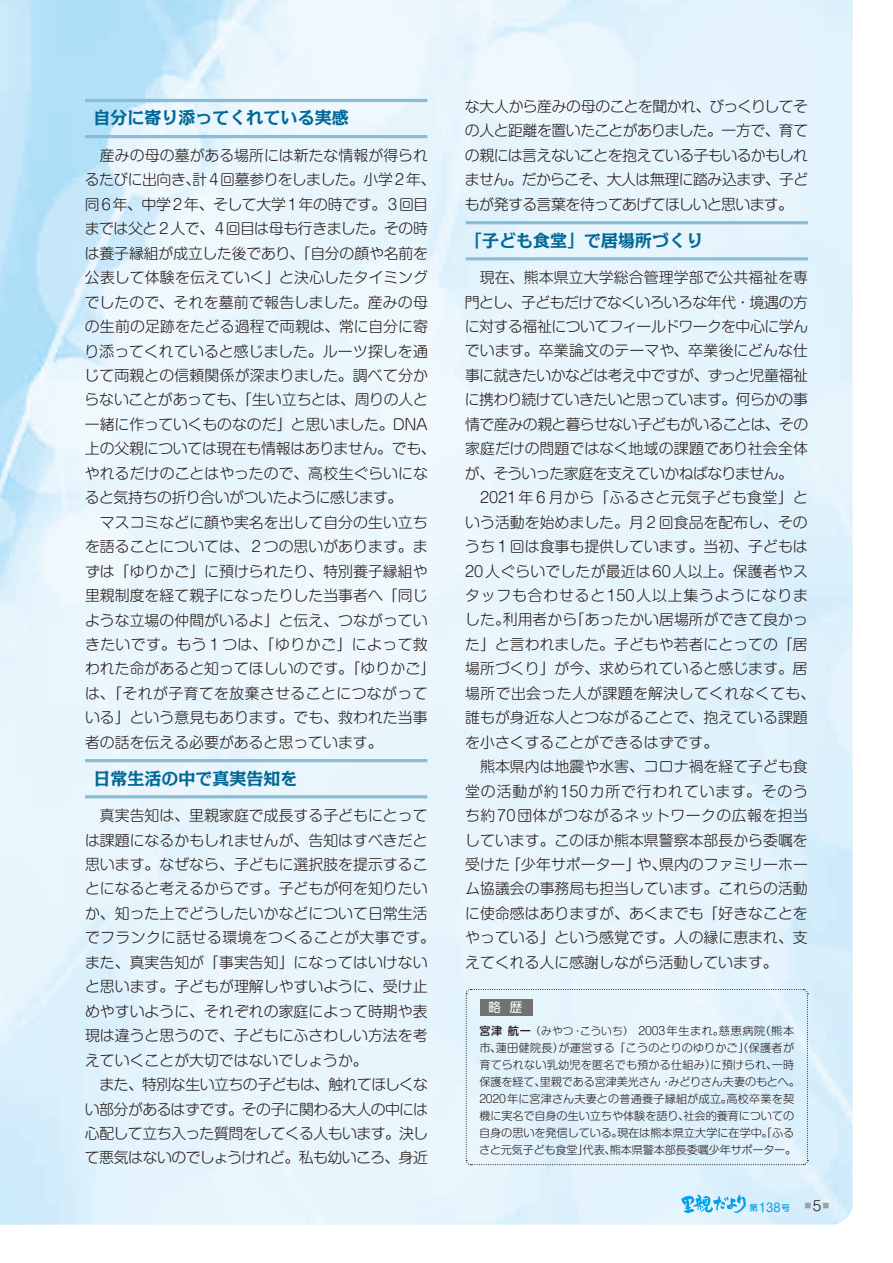
<style>
.page{position:relative;width:893px;height:1263px;background:#fff}
.page>*{position:absolute;margin:0;border:0;box-sizing:border-box;transform-origin:0 0}
.t1{font:700 16.95px "Kakumin Pro";color:#006896}
.t2{font:300 14.85px/24.5px "Shin M Go Pro";color:#231916}
.t3{font:12.75px "Shin M Go Pro";color:#fff}
.t4{font:11.7px "Shin M Go Pro";color:#00a1e9}
.t5{font:300 11.1px/17px "Shin M Go Pro";letter-spacing:-.005em;color:#231916}
.t6{font:300 6.45px "Shin M Go Pro";color:#a0a0a1}
.s1{font-weight:500}
.s2{font-size:10.65px}
.s3{font-weight:500;font-size:8.55px}
.s4{font-size:13.8px;color:#231916}
</style>
<div class="page">
<svg style="left:681px;top:1195px;width:65px;height:18px"></svg>
<hr style="left:85px;top:135px;width:342px;height:3px;background:#89bcd6">
<hr style="left:85px;top:99px;width:342px;height:3px;background:#89bcd6">
<hr style="left:85px;top:795px;width:342px;height:3px;background:#89bcd6">
<hr style="left:85px;top:759px;width:342px;height:3px;background:#89bcd6">
<hr style="left:466px;top:257px;width:342px;height:3px;background:#89bcd6">
<hr style="left:466px;top:221px;width:342px;height:3px;background:#89bcd6">
<svg style="left:465px;top:988px;width:344px;height:178px;background:#e1f1fa"></svg>
<div style="left:480px;top:999px;width:52px;height:16px;background:#727272"></div>
<p class="t1" style="left:94px;top:105px;width:257px">自分に寄り添ってくれている実感</p>
<p class="t2" style="left:84px;top:141px;width:353px;text-indent:15px">産みの母の墓がある場所には新たな情報が得られるたびに出向き、計４回墓参りをしました。小学２年、同６年、中学２年、そして大学１年の時です。３回目までは父と２人で、４回目は母も行きました。その時は養子縁組が成立した後であり、「自分の顔や名前を公表して体験を伝えていく」と決心したタイミングでしたので、それを墓前で報告しました。産みの母の生前の足跡をたどる過程で両親は、常に自分に寄り添ってくれていると感じました。ルーツ探しを通じて両親との信頼関係が深まりました。調べて分からないことがあっても、「生い立ちとは、周りの人と一緒に作っていくものなのだ」と思いました。DNA上の父親については現在も情報はありません。でも、やれるだけのことはやったので、高校生ぐらいになると気持ちの折り合いがついたように感じます。</p>
<p class="t2" style="left:85px;top:508px;width:352px;text-indent:15px">マスコミなどに顔や実名を出して自分の生い立ちを語ることについては、２つの思いがあります。まずは「ゆりかご」に預けられたり、特別養子縁組や里親制度を経て親子になったりした当事者へ「同じような立場の仲間がいるよ」と伝え、つながっていきたいです。もう１つは、「ゆりかご」によって救われた命があると知ってほしいのです。「ゆりかご」は、「それが子育てを放棄させることにつながっている」という意見もあります。でも、救われた当事者の話を伝える必要があると思っています。</p>
<p class="t1" style="left:94px;top:765px;width:206px">日常生活の中で真実告知を</p>
<p class="t2" style="left:85px;top:801px;width:352px;text-indent:15px">真実告知は、里親家庭で成長する子どもにとっては課題になるかもしれませんが、告知はすべきだと思います。なぜなら、子どもに選択肢を提示することになると考えるからです。子どもが何を知りたいか、知った上でどうしたいかなどについて日常生活でフランクに話せる環境をつくることが大事です。また、真実告知が「事実告知」になってはいけないと思います。子どもが理解しやすいように、受け止めやすいように、それぞれの家庭によって時期や表現は違うと思うので、子どもにふさわしい方法を考えていくことが大切ではないでしょうか。</p>
<p class="t2" style="left:85px;top:1070px;width:345px;text-align:justify;text-indent:15px">また、特別な生い立ちの子どもは、触れてほしくない部分があるはずです。その子に関わる大人の中には心配して立ち入った質問をしてくる人もいます。決して悪気はないのでしょうけれど。私も幼いころ、身近</p>
<p class="t2" style="left:465px;top:92px;width:345px;text-align:justify">な大人から産みの母のことを聞かれ、びっくりしてその人と距離を置いたことがありました。一方で、育ての親には言えないことを抱えている子もいるかもしれません。だからこそ、大人は無理に踏み込まず、子どもが発する言葉を待ってあげてほしいと思います。</p>
<p class="t1" style="left:465px;top:227px;width:240px">「子ども食堂」で居場所づくり</p>
<p class="t2" style="left:465px;top:264px;width:345px;text-align:justify;text-indent:15px">現在、熊本県立大学総合管理学部で公共福祉を専門とし、子どもだけでなくいろいろな年代・境遇の方に対する福祉についてフィールドワークを中心に学んでいます。卒業論文のテーマや、卒業後にどんな仕事に就きたいかなどは考え中ですが、ずっと児童福祉に携わり続けていきたいと思っています。何らかの事情で産みの親と暮らせない子どもがいることは、その家庭だけの問題ではなく地域の課題であり社会全体が、そういった家庭を支えていかねばなりません。</p>
<p class="t2" style="left:465px;top:484px;width:352px;text-indent:15px">2021年６月から「ふるさと元気子ども食堂」という活動を始めました。月２回食品を配布し、そのうち１回は食事も提供しています。当初、子どもは<br>20人ぐらいでしたが最近は60人以上。保護者やスタッフも合わせると150人以上集うようになりました。利用者から「あったかい居場所ができて良かった」と言われました。子どもや若者にとっての「居場所づくり」が今、求められていると感じます。居場所で出会った人が課題を解決してくれなくても、誰もが身近な人とつながることで、抱えている課題を小さくすることができるはずです。</p>
<p class="t2" style="left:465px;top:753px;width:344px;text-align:justify;text-indent:15px">熊本県内は地震や水害、コロナ禍を経て子ども食堂の活動が約150カ所で行われています。そのうち約70団体がつながるネットワークの広報を担当しています。このほか熊本県警察本部長から委嘱を受けた「少年サポーター」や、県内のファミリーホーム協議会の事務局も担当しています。これらの活動に使命感はありますが、あくまでも「好きなことをやっている」という感覚です。人の縁に恵まれ、支えてくれる人に感謝しながら活動しています。</p>
<p class="t3" style="left:489px;top:997px;width:36px">略 歴</p>
<p class="t5" style="left:479px;top:1021px;width:322px"><span class="s1">宮津 航一</span><span class="s2">（みやつ・こういち）</span>　2003年生まれ。慈恵病院（熊本市、蓮田健院長）が運営する「こうのとりのゆりかご」（保護者が育てられない乳幼児を匿名でも預かる仕組み）に預けられ、一時保護を経て、里親である宮津美光さん・みどりさん夫妻のもとへ。2020年に宮津さん夫妻との普通養子縁組が成立。高校卒業を契機に実名で自身の生い立ちや体験を語り、社会的養育についての自身の思いを発信している。現在は熊本県立大学に在学中。「ふるさと元気子ども食堂」代表、熊本県警本部長委嘱少年サポーター。</p>
<p class="t4" style="left:750px;top:1198px;width:42px"><span class="s3">第</span>138<span class="s3">号</span></p>
<p class="t6" style="left:805px;top:1200px;width:26px">■<span class="s4">5</span>■</p>
</div>
